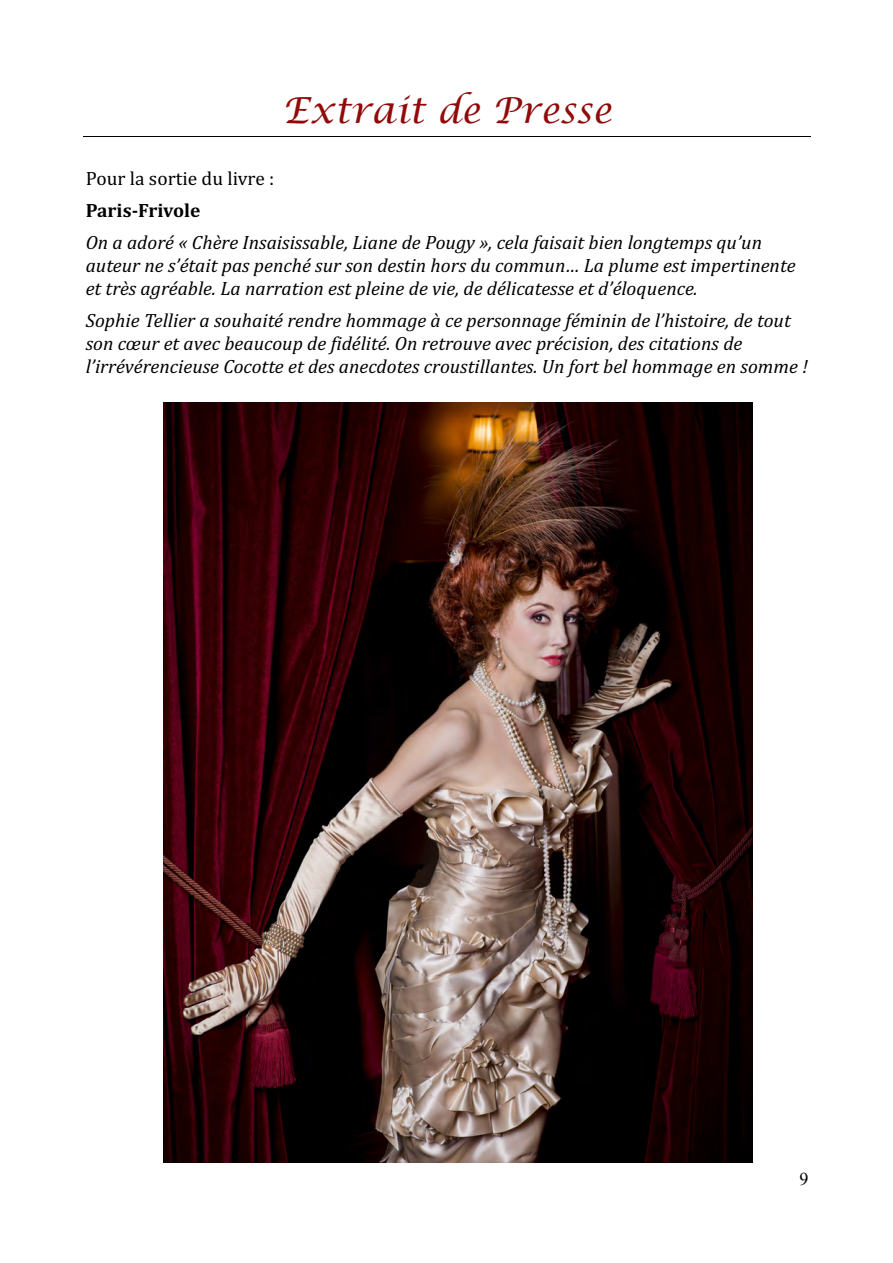
<style>
.page{position:relative;width:893px;height:1263px;background:#fff}
.page>*{position:absolute;margin:0;border:0;box-sizing:border-box;transform-origin:0 0}
.t1{font:italic 36px "Lucida Calligraphy";color:#910909}
.t2{font:italic 19.5px/23.1px "Cambria";color:#000}
.t3{font:18px "Times New Roman";color:#000}
.s1{font-style:normal}
.s2{font-weight:700;font-style:normal}
</style>
<div class="page">
<hr style="left:84px;top:136px;width:727px;height:1px;background:#000">
<img style="left:163px;top:402px;width:589px;height:760px">
<p class="t1" style="left:282px;top:89px;width:331px">Extrait de Presse</p>
<p class="t2" style="left:86px;top:162px;width:678px;line-height:31.8px"><span class="s1">Pour la sortie du livre :<br></span><span class="s2">Paris-Frivole<br></span>On a adoré « Chère Insaisissable, Liane de Pougy », cela faisait bien longtemps qu’un</p>
<p class="t2" style="left:86px;top:253px;width:711px">auteur ne s’était pas penché sur son destin hors du commun… La plume est impertinente et très agréable. La narration est pleine de vie, de délicatesse et d’éloquence.</p>
<p class="t2" style="left:86px;top:307px;width:724px">Sophie Tellier a souhaité rendre hommage à ce personnage féminin de l’histoire, de tout son cœur et avec beaucoup de fidélité. On retrouve avec précision, des citations de l’irrévérencieuse Cocotte et des anecdotes croustillantes. Un fort bel hommage en somme !</p>
<p class="t3" style="left:800px;top:1166px;width:10px">9</p>
</div>
